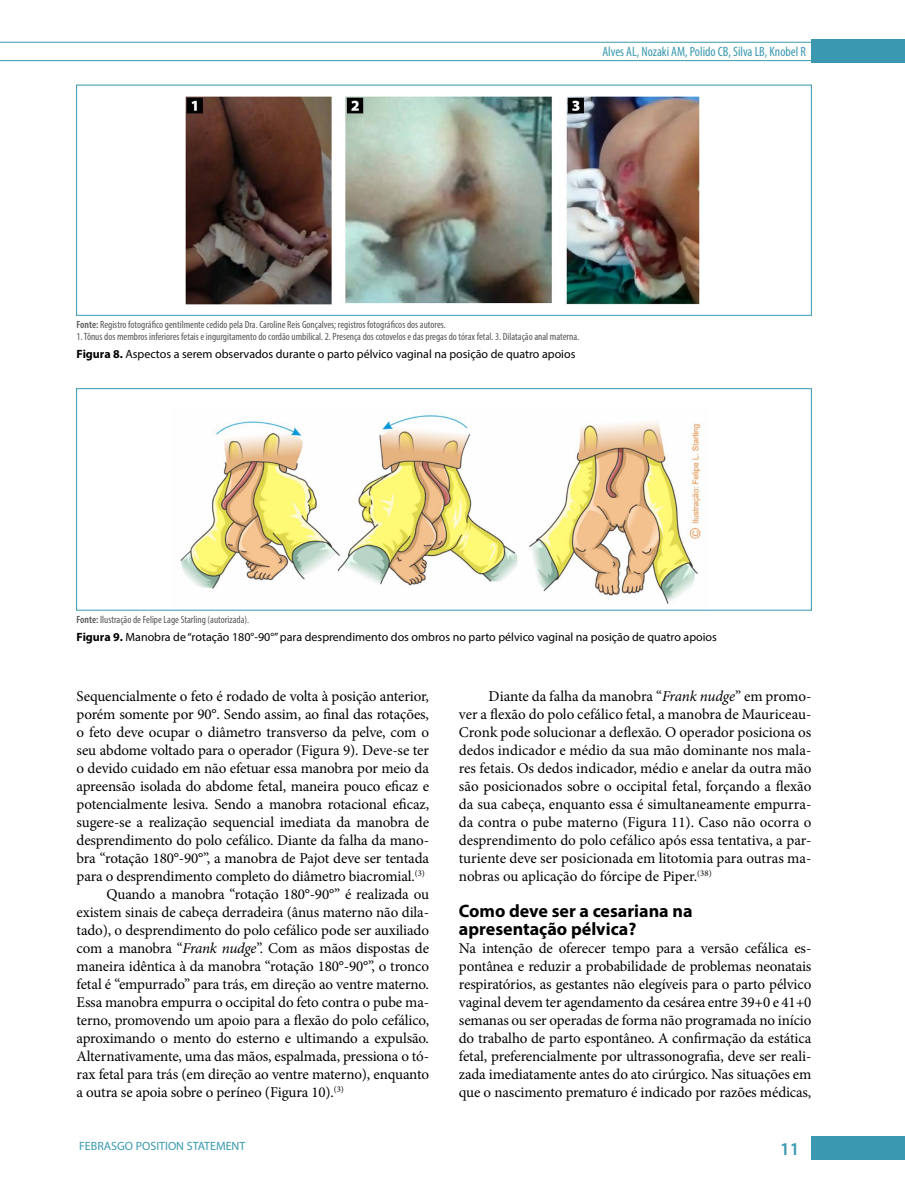
<style>
.page{position:relative;width:905px;height:1202px;background:#fff}
.page>*{position:absolute;margin:0;border:0;box-sizing:border-box;transform-origin:0 0}
.t1{font:700 18px/18px "Myriad Pro";color:#000}
.t2{font:600 18px "Myriad Pro";color:#3a99b0}
.t3{font:15px/18px "Minion Pro";letter-spacing:-.01em;color:#000;text-align:justify}
.t4{font:condensed 13.5px "Myriad Pro";color:#3a99b0}
.t5{font:12px "Myriad Pro";color:#000}
.t6{font:12px "Myriad Pro";color:#3a99b0}
.t7{font:condensed 10.5px "Myriad Pro";color:#575756}
.s1{font-weight:600}
.s2{font-weight:700}
.s3{font-style:italic}
</style>
<div class="page">
<div style="left:811px;top:1135px;width:93px;height:23px;background:#3a99b0"></div>
<hr style="left:0;top:60px;width:811px;height:1px;background:#3a99b0">
<hr style="left:0;top:42px;width:811px;height:1px;background:#3a99b0">
<div style="left:811px;top:40px;width:93px;height:23px;background:#3a99b0"></div>
<img style="left:185px;top:96px;width:515px;height:209px">
<div style="left:76px;top:85px;width:735px;height:231px;border:1px solid #3a99b0"></div>
<img style="left:180px;top:411px;width:522px;height:193px">
<div style="left:76px;top:388px;width:735px;height:222px;border:1px solid #3a99b0"></div>
<p class="t4" style="left:602px;top:43px;width:205px">Alves AL, Nozaki AM, Polido CB, Silva LB, Knobel R</p>
<p class="t7" style="left:77px;top:318px;width:370px"><span class="s1">Fonte:</span> Registro fotográfico gentilmente cedido pela Dra. Caroline Reis Gonçalves; registros fotográficos dos autores.</p>
<p class="t7" style="left:77px;top:330px;width:504px">1. Tônus dos membros inferiores fetais e ingurgitamento do cordão umbilical. 2. Presença dos cotovelos e das pregas do tórax fetal. 3. Dilatação anal materna.</p>
<p class="t5" style="left:77px;top:346px;width:500px"><span class="s2">Figura 8.</span> Aspectos a serem observados durante o parto pélvico vaginal na posição de quatro apoios</p>
<p class="t7" style="left:77px;top:612px;width:174px"><span class="s1">Fonte:</span> Ilustração de Felipe Lage Starling (autorizada).</p>
<p class="t5" style="left:77px;top:629px;width:641px"><span class="s2">Figura 9.</span> Manobra de “rotação 180°-90°” para desprendimento dos ombros no parto pélvico vaginal na posição de quatro apoios</p>
<p class="t3" style="left:77px;top:686px;width:354px">Sequencialmente o feto é rodado de volta à posição anterior,</p>
<p class="t3" style="left:77px;top:704px;width:354px">porém somente por 90°. Sendo assim, ao final das rotações,</p>
<p class="t3" style="left:77px;top:722px;width:354px">o feto deve ocupar o diâmetro transverso da pelve, com o</p>
<p class="t3" style="left:77px;top:740px;width:354px">seu abdome voltado para o operador (Figura 9). Deve-se ter</p>
<p class="t3" style="left:77px;top:758px;width:354px">o devido cuidado em não efetuar essa manobra por meio da</p>
<p class="t3" style="left:77px;top:776px;width:354px">apreensão isolada do abdome fetal, maneira pouco eficaz e</p>
<p class="t3" style="left:77px;top:794px;width:354px">potencialmente lesiva. Sendo a manobra rotacional eficaz,</p>
<p class="t3" style="left:77px;top:812px;width:354px">sugere-se a realização sequencial imediata da manobra de</p>
<p class="t3" style="left:77px;top:830px;width:354px">desprendimento do polo cefálico. Diante da falha da mano-</p>
<p class="t3" style="left:77px;top:848px;width:354px">bra “rotação 180°-90°”, a manobra de Pajot deve ser tentada</p>
<p class="t3" style="left:77px;top:866px;width:350px">para o desprendimento completo do diâmetro biacromial.<sup>(3)</sup></p>
<p class="t3" style="left:106px;top:884px;width:324px">Quando a manobra “rotação 180°-90°” é realizada ou</p>
<p class="t3" style="left:77px;top:902px;width:354px">existem sinais de cabeça derradeira (ânus materno não dila-</p>
<p class="t3" style="left:77px;top:920px;width:354px">tado), o desprendimento do polo cefálico pode ser auxiliado</p>
<p class="t3" style="left:77px;top:938px;width:354px">com a manobra “<span class="s3">Frank nudge</span>”. Com as mãos dispostas de</p>
<p class="t3" style="left:77px;top:956px;width:354px">maneira idêntica à da manobra “rotação 180°-90°”, o tronco</p>
<p class="t3" style="left:77px;top:974px;width:354px">fetal é “empurrado” para trás, em direção ao ventre materno.</p>
<p class="t3" style="left:77px;top:992px;width:354px">Essa manobra empurra o occipital do feto contra o pube ma-</p>
<p class="t3" style="left:77px;top:1010px;width:354px">terno, promovendo um apoio para a flexão do polo cefálico,</p>
<p class="t3" style="left:77px;top:1028px;width:354px">aproximando o mento do esterno e ultimando a expulsão.</p>
<p class="t3" style="left:77px;top:1046px;width:354px">Alternativamente, uma das mãos, espalmada, pressiona o tó-</p>
<p class="t3" style="left:77px;top:1064px;width:354px">rax fetal para trás (em direção ao ventre materno), enquanto</p>
<p class="t3" style="left:77px;top:1082px;width:269px">a outra se apoia sobre o períneo (Figura 10).<sup>(3)</sup></p>
<p class="t3" style="left:459px;top:686px;width:354px;text-indent:30px">Diante da falha da manobra “<span class="s3">Frank nudge</span>” em promo&shy;ver a flexão do polo cefálico fetal, a manobra de Mauriceau-Cronk pode solucionar a deflexão. O operador posiciona os dedos indicador e médio da sua mão dominante nos mala&shy;res fetais. Os dedos indicador, médio e anelar da outra mão são posicionados sobre o occipital fetal, forçando a flexão da sua cabeça, enquanto essa é simultaneamente empurra&shy;da contra o pube materno (Figura 11). Caso não ocorra o desprendimento do polo cefálico após essa tentativa, a par&shy;turiente deve ser posicionada em litotomia para outras ma&shy;nobras ou aplicação do fórcipe de Piper.<sup>(38)</sup></p>
<p class="t1" style="left:459px;top:900px;width:235px">Como deve ser a cesariana na apresentação pélvica?</p>
<p class="t3" style="left:459px;top:938px;width:354px">Na intenção de oferecer tempo para a versão cefálica es&shy;pontânea e reduzir a probabilidade de problemas neonatais respiratórios, as gestantes não elegíveis para o parto pélvico vaginal devem ter agendamento da cesárea entre 39+0 e 41+0 semanas ou ser operadas de forma não programada no início do trabalho de parto espontâneo. A confirmação da estática fetal, preferencialmente por ultrassonografia, deve ser reali&shy;zada imediatamente antes do ato cirúrgico. Nas situações em que o nascimento prematuro é indicado por razões médicas,</p>
<p class="t6" style="left:79px;top:1138px;width:168px">FEBRASGO POSITION STATEMENT</p>
<p class="t2" style="left:780px;top:1137px;width:21px">11</p>
</div>
